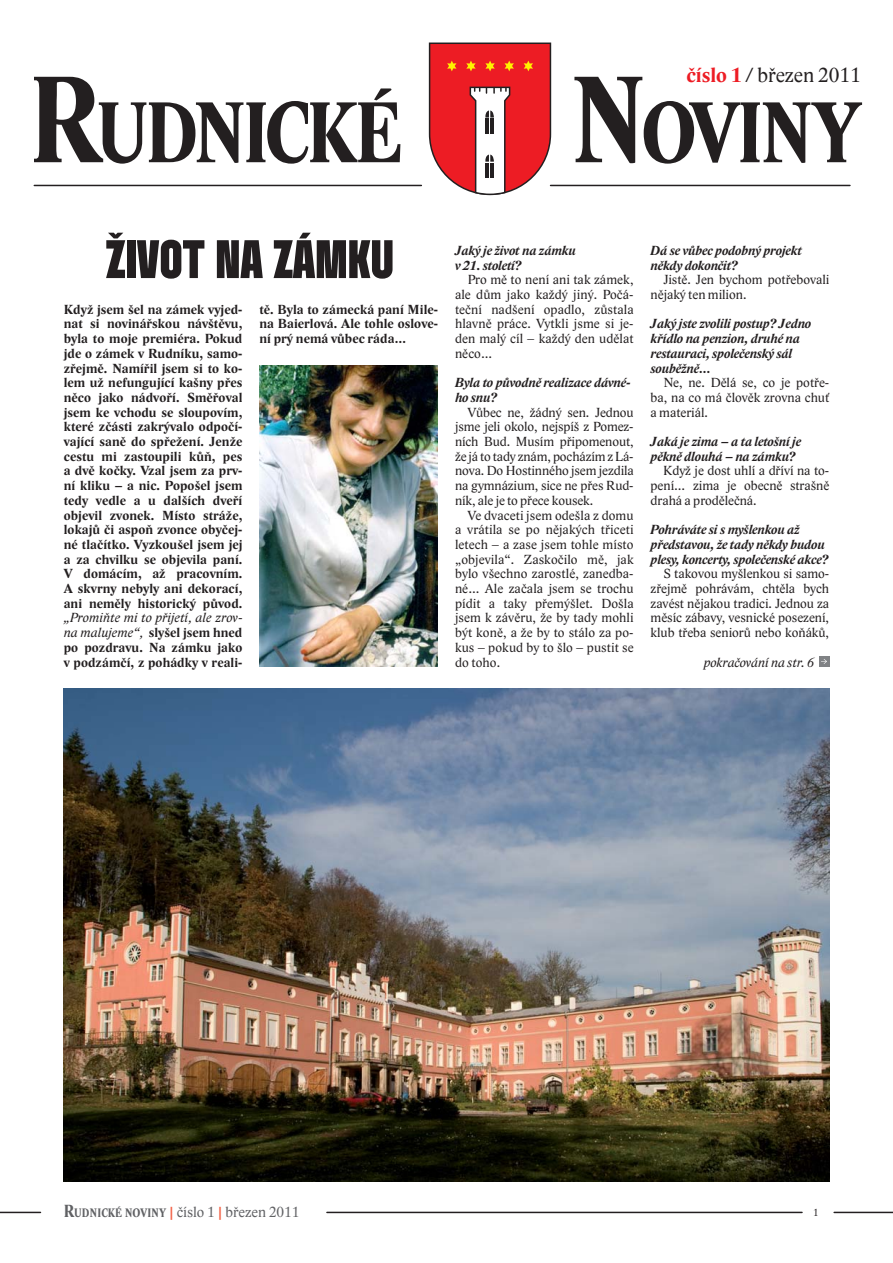
<style>
.page{position:relative;width:893px;height:1263px;background:#fff}
.page>*{position:absolute;margin:0;border:0;box-sizing:border-box;transform-origin:0 0}
.t1{font:700 88.2px "Lido STF Cond";letter-spacing:-.055em;color:#231f20}
.t2{font:54px "Header 15";color:#231f20}
.t3{font:21px "Lido STFCE";color:#231f20}
.t4{font:15px "Lido STF";color:#606164}
.t5{font:13.5px/14.7px "Lido ST";color:#231f20;text-align:justify}
.t6{font:700 13.5px/14.7px "Lido ST";letter-spacing:.01em;color:#231f20;text-align:justify}
.t7{font:italic 700 13.5px/14.7px "Lido ST";color:#231f20}
.t8{font:italic 13.5px "Lido ST";color:#231f20}
.t9{font:10.5px "Lido STF";color:#231f20}
.s1{font-weight:700;color:#ed1c24}
.s2{font-size:126px}
.s3{font-weight:400;font-style:italic}
.s4{font-family:"Lido STF Cond";font-weight:700;font-size:18px}
.s5{font-family:"Lido STF Cond";font-weight:700;font-size:12.6px}
.s6{color:#f26347}
</style>
<div class="page">
<hr style="left:327px;top:1212px;width:475px;height:1px;background:#231f20">
<hr style="left:834px;top:1212px;width:59px;height:1px;background:#231f20">
<hr style="left:0;top:1212px;width:40px;height:1px;background:#231f20">
<svg style="left:428px;top:42px;width:124px;height:154px"></svg>
<img style="left:64px;top:689px;width:765px;height:492px">
<hr style="left:34px;top:185px;width:387px;height:1px;background:#231f20">
<hr style="left:550px;top:185px;width:300px;height:1px;background:#231f20">
<img style="left:259px;top:365px;width:179px;height:301px">
<div style="left:819px;top:656px;width:10px;height:10px;background:#808285"></div>
<svg style="left:821px;top:659px;width:6px;height:5px"></svg>
<h3 class="t3" style="left:686px;top:64px;width:176px"><span class="s1">číslo 1</span> / březen 2011</h3>
<h1 class="t1" style="left:28px;top:101px;width:375px"><span class="s2">R</span>UDNICKÉ</h1>
<h1 class="t1" style="left:569px;top:101px;width:292px"><span class="s2">N</span>OVINY</h1>
<h2 class="t2" style="left:106px;top:240px;width:290px">ŽIVOT NA ZÁMKU</h2>
<p class="t6" style="left:259px;top:303px;width:180px">tě. Byla to zámecká paní Mile&shy;na Baierlová. Ale tohle oslove&shy;ní prý nemá vůbec ráda…</p>
<p class="t6" style="left:64px;top:303px;width:180px">Když jsem šel na zámek vyjed&shy;nat si novinářskou návštěvu, byla to moje premiéra. Pokud jde o zámek v Rudníku, samo&shy;zřejmě. Namířil jsem si to ko&shy;lem už nefungující kašny přes něco jako nádvoří. Směřoval jsem ke vchodu se sloupovím, které zčásti zakrývalo odpočí&shy;vající saně do spřežení. Jenže cestu mi zastoupili kůň, pes a dvě kočky. Vzal jsem za prv&shy;ní kliku – a nic. Popošel jsem tedy vedle a u dalších dveří objevil zvonek. Místo stráže, lokajů či aspoň zvonce obyčej&shy;né tlačítko. Vyzkoušel jsem jej a za chvilku se objevila paní.<br>V domácím, až pracovním.<br>A skvrny nebyly ani dekorací, ani neměly historický původ.</p>
<p class="t6" style="left:64px;top:612px;width:180px"><span class="s3">„Promiňte mi to přijetí, ale zrov&shy;na malujeme“,</span> slyšel jsem hned po pozdravu. Na zámku jako v podzámčí, z pohádky v reali-</p>
<p class="t7" style="left:455px;top:244px;width:122px">Jaký je život na zámku v 21. století?</p>
<p class="t5" style="left:455px;top:274px;width:180px;text-indent:13px">Pro mě to není ani tak zámek, ale dům jako každý jiný. Počá&shy;teční nadšení opadlo, zůstala hlavně práce. Vytkli jsme si je&shy;den malý cíl – každý den udělat něco…</p>
<p class="t7" style="left:455px;top:377px;width:177px">Byla to původně realizace dávné&shy;ho snu?</p>
<p class="t5" style="left:455px;top:406px;width:180px;text-indent:13px">Vůbec ne, žádný sen. Jednou jsme jeli okolo, nejspíš z Pomez&shy;ních Bud. Musím připomenout, že já to tady znám, pocházím z Lá&shy;nova. Do Hostinného jsem jezdila na gymnázium, sice ne přes Rud&shy;ník, ale je to přece kousek.</p>
<p class="t5" style="left:455px;top:509px;width:180px;text-indent:13px">Ve dvaceti jsem odešla z domu a vrátila se po nějakých třiceti letech – a zase jsem tohle místo „objevila“. Zaskočilo mě, jak bylo všechno zarostlé, zanedba&shy;né… Ale začala jsem se trochu pídit a taky přemýšlet. Došla jsem k závěru, že by tady mohli být koně, a že by to stálo za po&shy;kus – pokud by to šlo – pustit se do toho.</p>
<p class="t7" style="left:651px;top:244px;width:153px">Dá se vůbec podobný projekt někdy dokončit?</p>
<p class="t5" style="left:651px;top:274px;width:180px;text-indent:13px">Jistě. Jen bychom potřebovali nějaký ten milion.</p>
<p class="t7" style="left:651px;top:318px;width:162px">Jaký jste zvolili postup? Jedno křídlo na penzion, druhé na restauraci, společenský sál souběžně…</p>
<p class="t5" style="left:651px;top:377px;width:180px;text-indent:13px">Ne, ne. Dělá se, co je potře&shy;ba, na co má člověk zrovna chuť a materiál.</p>
<p class="t7" style="left:651px;top:435px;width:152px">Jaká je zima – a ta letošní je pěkně dlouhá – na zámku?</p>
<p class="t5" style="left:651px;top:465px;width:180px;text-indent:13px">Když je dost uhlí a dříví na to&shy;pení… zima je obecně strašně drahá a prodělečná.</p>
<p class="t7" style="left:651px;top:524px;width:179px">Pohráváte si s myšlenkou až představou, že tady někdy budou plesy, koncerty, společenské akce?</p>
<p class="t5" style="left:651px;top:568px;width:180px;text-indent:13px">S takovou myšlenkou si samo&shy;zřejmě pohrávám, chtěla bych zavést nějakou tradici. Jednou za měsíc zábavy, vesnické posezení, klub třeba seniorů nebo koňáků,</p>
<p class="t8" style="left:704px;top:657px;width:112px">pokračování na str. 6</p>
<p class="t4" style="left:64px;top:1206px;width:237px"><span class="s4">R</span><span class="s5">UDNICKÉ NOVINY</span> <span class="s6">|</span> číslo 1 <span class="s6">|</span> březen 2011</p>
<p class="t9" style="left:813px;top:1208px;width:7px">1</p>
</div>
